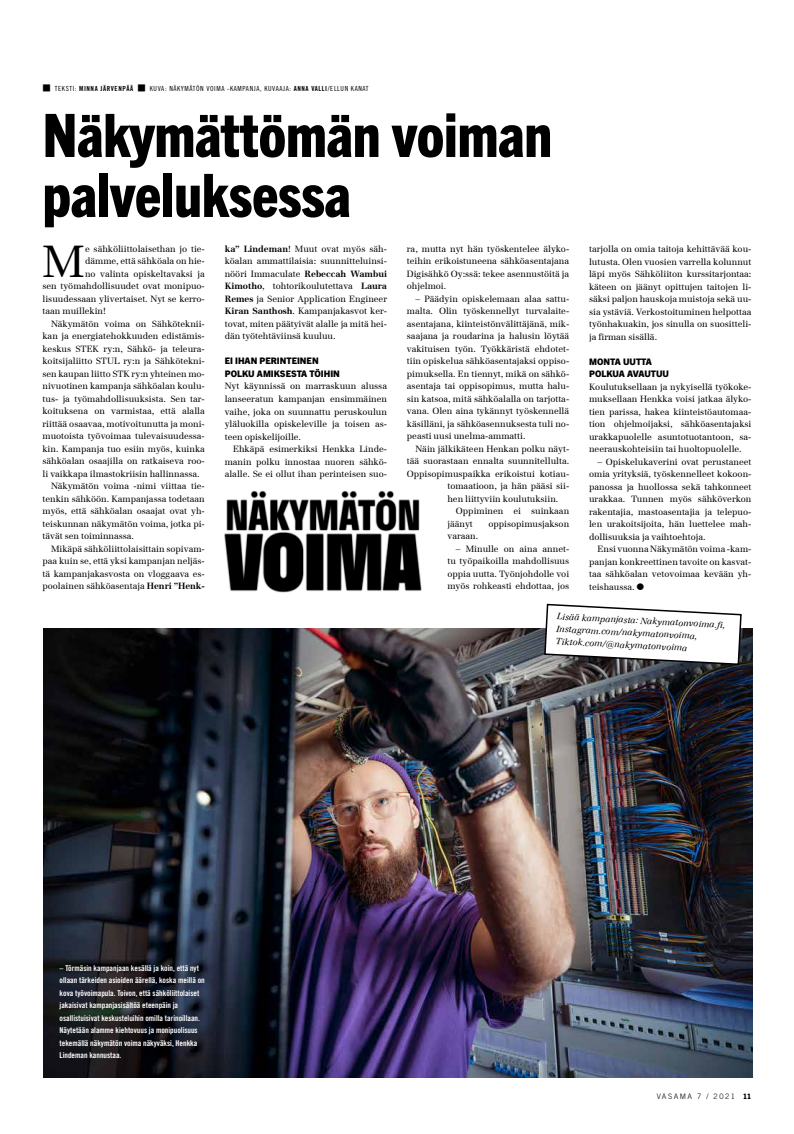
<style>
.page{position:relative;width:794px;height:1134px;background:#fff}
.page>*{position:absolute;margin:0;border:0;box-sizing:border-box;transform-origin:0 0}
.t1{font:800 condensed 60px/60px "Trade Gothic Next LT Pro";letter-spacing:-.005em;color:#000}
.t2{font:44.6px "Emona";color:#000}
.t3{font:9px/12.5px "Emona";letter-spacing:-.005em;color:#000;text-align:justify}
.t4{font:italic 9px/12.5px "Emona";color:#000}
.t5{font:800 9px/12.5px "Trade Gothic Next LT Pro";color:#000}
.t6{font:8px/12.5px "Trade Gothic LT Std Bd Cn 20";color:#fff}
.t7{font:300 7.5px "Trade Gothic LT Std";letter-spacing:.2em;color:#000}
.t8{font:7px "Trade Gothic LT Std Cn 18";letter-spacing:.085em;color:#000}
.t9{font:7px "Trade Gothic LT Std Bd Cn 20";letter-spacing:.085em;color:#000}
.s1{font-family:"Trade Gothic LT Std Cn 18"}
.s2{font-family:"Trade Gothic LT Std Bd Cn 20"}
.s3{font-weight:700}
.s4{font-family:"Trade Gothic Next LT Pro";font-weight:800}
</style>
<div class="page">
<img style="left:43px;top:629px;width:709px;height:448px">
<svg style="left:543px;top:603px;width:199px;height:63px"></svg>
<img style="left:224px;top:490px;width:198px;height:103px">
<p class="t9" style="left:55px;top:84px;width:80px"><span class="s1">TEKSTI:</span> MINNA JÄRVENPÄÄ</p>
<p class="t8" style="left:150px;top:84px;width:220px">KUVA: NÄKYMÄTÖN VOIMA -KAMPANJA, KUVAAJA: <span class="s2">ANNA VALLI</span>/ELLUN KANAT</p>
<h1 class="t1" style="left:43px;top:102px;width:511px">Näkymättömän voiman palveluksessa</h1>
<p class="t3" style="left:407px;top:242px;width:164px">ra, mutta nyt hän työskentelee älyko&shy;teihin erikoistuneena sähköasentajana Digisähkö Oy:ssä: tekee asennustöitä ja ohjelmoi.</p>
<p class="t3" style="left:407px;top:292px;width:164px;text-indent:9px">– Päädyin opiskelemaan alaa sattu&shy;malta. Olin työskennellyt turvalaite&shy;asentajana, kiinteistönvälittäjänä, mik&shy;saajana ja roudarina ja halusin löytää vakituisen työn. Työkkäristä ehdotet&shy;tiin opiskelua sähköasentajaksi oppiso&shy;pimuksella. En tiennyt, mikä on sähkö&shy;asentaja tai oppisopimus, mutta halu&shy;sin katsoa, mitä sähköalalla on tarjotta&shy;vana. Olen aina tykännyt työskennellä käsilläni, ja sähköasennuksesta tuli no&shy;peasti uusi unelma-ammatti.</p>
<p class="t3" style="left:415px;top:442px;width:155px">Näin jälkikäteen Henkan polku näyt-</p>
<p class="t3" style="left:407px;top:455px;width:164px">tää suorastaan ennalta suunnitellulta.</p>
<p class="t3" style="left:407px;top:467px;width:164px">Oppisopimuspaikka erikoistui kotiau-</p>
<p class="t3" style="left:447px;top:480px;width:123px">tomaatioon, ja hän pääsi sii-</p>
<p class="t3" style="left:447px;top:492px;width:112px">hen liittyviin koulutuksiin.</p>
<p class="t3" style="left:456px;top:505px;width:115px">Oppiminen ei suinkaan</p>
<p class="t3" style="left:447px;top:517px;width:27px">jäänyt</p>
<p class="t3" style="left:488px;top:517px;width:82px">oppisopimusjakson</p>
<p class="t3" style="left:447px;top:530px;width:32px">varaan.</p>
<p class="t3" style="left:447px;top:542px;width:123px;text-indent:9px">– Minulle on aina annet&shy;tu työpaikoilla mahdollisuus oppia uutta. Työnjohdolle voi myös rohkeasti ehdottaa, jos</p>
<h2 class="t2" style="left:43px;top:234px;width:44px">M</h2>
<p class="t3" style="left:85px;top:242px;width:121px">e sähköliittolaisethan jo tie-</p>
<p class="t3" style="left:225px;top:242px;width:164px"><span class="s3">ka” Lindeman</span>! Muut ovat myös säh&shy;köalan ammattilaisia: suunnitteluinsi&shy;nööri Immaculate <span class="s3">Rebeccah Wambui Kimotho</span>, tohtorikoulutettava <span class="s3">Laura Remes</span> ja Senior Application Engineer <span class="s3">Kiran Santhosh</span>. Kampanjakasvot ker&shy;tovat, miten päätyivät alalle ja mitä hei&shy;dän työtehtäviinsä kuuluu.</p>
<p class="t5" style="left:225px;top:354px;width:117px">EI IHAN PERINTEINEN<br>POLKU AMIKSESTA TÖIHIN</p>
<p class="t3" style="left:225px;top:380px;width:164px">Nyt käynnissä on marraskuun alussa lanseeratun kampanjan ensimmäinen vaihe, joka on suunnattu peruskoulun yläluokilla opiskeleville ja toisen as&shy;teen opiskelijoille.</p>
<p class="t3" style="left:225px;top:442px;width:164px;text-indent:9px">Ehkäpä esimerkiksi Henkka Linde&shy;manin polku innostaa nuoren sähkö&shy;alalle. Se ei ollut ihan perinteisen suo-</p>
<p class="t3" style="left:85px;top:255px;width:121px">dämme, että sähköala on hie-</p>
<p class="t3" style="left:85px;top:267px;width:121px">no valinta opiskeltavaksi ja</p>
<p class="t3" style="left:43px;top:280px;width:164px">sen työmahdollisuudet ovat monipuo-</p>
<p class="t3" style="left:43px;top:292px;width:164px">lisuudessaan ylivertaiset. Nyt se kerro-</p>
<p class="t3" style="left:43px;top:305px;width:65px">taan muillekin!</p>
<p class="t3" style="left:51px;top:317px;width:155px">Näkymätön voima on Sähköteknii-</p>
<p class="t3" style="left:43px;top:330px;width:164px">kan ja energiatehokkuuden edistämis-</p>
<p class="t3" style="left:43px;top:342px;width:164px">keskus STEK ry:n, Sähkö- ja teleura-</p>
<p class="t3" style="left:43px;top:355px;width:164px">koitsijaliitto STUL ry:n ja Sähkötekni-</p>
<p class="t3" style="left:43px;top:367px;width:164px">sen kaupan liitto STK ry:n yhteinen mo-</p>
<p class="t3" style="left:43px;top:380px;width:164px">nivuotinen kampanja sähköalan koulu-</p>
<p class="t3" style="left:43px;top:392px;width:164px">tus- ja työmahdollisuuksista. Sen tar-</p>
<p class="t3" style="left:43px;top:405px;width:164px">koituksena on varmistaa, että alalla</p>
<p class="t3" style="left:43px;top:417px;width:164px">riittää osaavaa, motivoitunutta ja moni-</p>
<p class="t3" style="left:43px;top:430px;width:164px">muotoista työvoimaa tulevaisuudessa-</p>
<p class="t3" style="left:43px;top:442px;width:164px">kin. Kampanja tuo esiin myös, kuinka</p>
<p class="t3" style="left:43px;top:455px;width:164px">sähköalan osaajilla on ratkaiseva roo-</p>
<p class="t3" style="left:43px;top:467px;width:159px">li vaikkapa ilmastokriisin hallinnassa.</p>
<p class="t3" style="left:51px;top:480px;width:155px">Näkymätön voima -nimi viittaa tie-</p>
<p class="t3" style="left:43px;top:492px;width:164px">tenkin sähköön. Kampanjassa todetaan</p>
<p class="t3" style="left:43px;top:505px;width:164px">myös, että sähköalan osaajat ovat yh-</p>
<p class="t3" style="left:43px;top:517px;width:164px">teiskunnan näkymätön voima, jotka pi-</p>
<p class="t3" style="left:43px;top:530px;width:93px">tävät sen toiminnassa.</p>
<p class="t3" style="left:51px;top:542px;width:155px">Mikäpä sähköliittolaisittain sopivam-</p>
<p class="t3" style="left:43px;top:555px;width:164px">paa kuin se, että yksi kampanjan neljäs-</p>
<p class="t3" style="left:43px;top:567px;width:164px">tä kampanjakasvosta on vloggaava es-</p>
<p class="t3" style="left:43px;top:580px;width:164px">poolainen sähköasentaja <span class="s3">Henri ”Henk-</span></p>
<p class="t3" style="left:589px;top:243px;width:164px">tarjolla on omia taitoja kehittävää kou&shy;lutusta. Olen vuosien varrella kolunnut läpi myös Sähköliiton kurssitarjontaa: käteen on jäänyt opittujen taitojen li&shy;säksi paljon hauskoja muistoja sekä uu&shy;sia ystäviä. Verkostoituminen helpottaa työnhakuakin, jos sinulla on suositteli&shy;ja firman sisällä.</p>
<p class="t5" style="left:589px;top:355px;width:82px">MONTA UUTTA<br>POLKUA AVAUTUU</p>
<p class="t3" style="left:589px;top:380px;width:164px">Koulutuksellaan ja nykyisellä työkoke&shy;muksellaan Henkka voisi jatkaa älyko&shy;tien parissa, hakea kiinteistöautomaa&shy;tion ohjelmoijaksi, sähköasentajaksi urakkapuolelle asuntotuotantoon, sa&shy;neerauskohteisiin tai huoltopuolelle.</p>
<p class="t3" style="left:589px;top:455px;width:164px;text-indent:9px">– Opiskelukaverini ovat perustaneet omia yrityksiä, työskennelleet kokoon&shy;panossa ja huollossa sekä tahkonneet urakkaa. Tunnen myös sähköverkon rakentajia, mastoasentajia ja telepuo&shy;len urakoitsijoita, hän luettelee mah&shy;dollisuuksia ja vaihtoehtoja.</p>
<p class="t3" style="left:589px;top:543px;width:164px;text-indent:9px">Ensi vuonna Näkymätön voima -kam&shy;panjan konkreettinen tavoite on kasvat&shy;taa sähköalan vetovoimaa kevään yh&shy;teishaussa.</p>
<p class="t6" style="left:60px;top:961px;width:147px">– Törmäsin kampanjaan kesällä ja koin, että nyt ollaan tärkeiden asioiden äärellä, koska meillä on kova työvoimapula. Toivon, että sähköliittolaiset jakaisivat kampanjasisältöä eteenpäin ja osallistuisivat keskusteluihin omilla tarinoillaan.<br>Näytetään alamme kiehtovuus ja monipuolisuus tekemällä näkymätön voima näkyväksi, Henkka Lindeman kannustaa.</p>
<p class="t4" style="left:557px;top:610px;width:170px;rotate:3deg">Lisää kampanjasta: Nakymatonvoima.fi,<br>Instagram.com/nakymatonvoima,<br>Tiktok.com/@nakymatonvoima</p>
<p class="t7" style="left:657px;top:1092px;width:96px">VASAMA 7 / 2021 <span class="s4">11</span></p>
</div>
